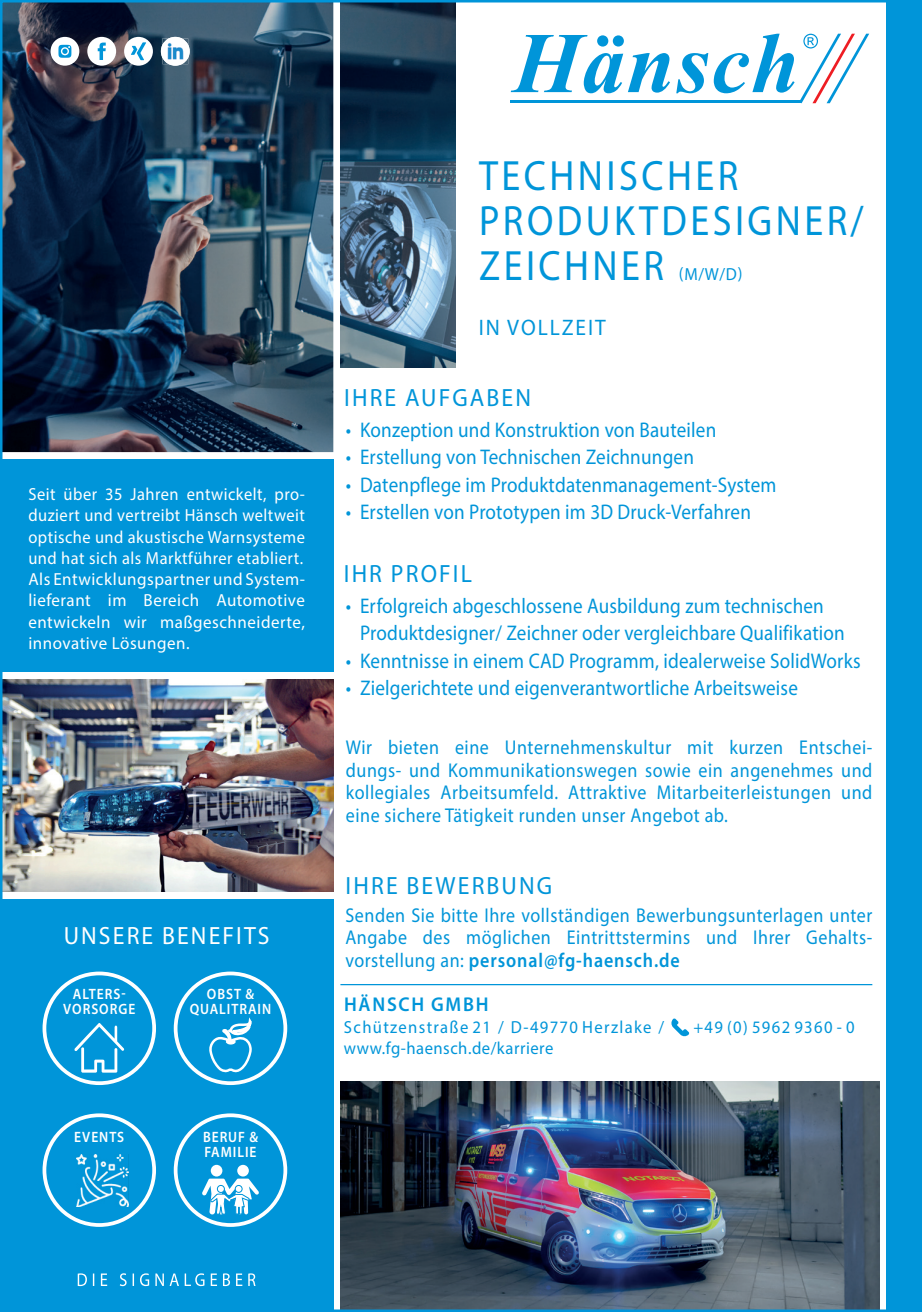
<style>
.page{position:relative;width:922px;height:1312px;background:#fff}
.page>*{position:absolute;margin:0;border:0;box-sizing:border-box;transform-origin:0 0}
.t1{font:42.5px/45px "Myriad Pro";letter-spacing:.09em;color:#0095d9;scale:.9 1}
.t2{font:25px "Myriad Pro";letter-spacing:.09em;color:#0095d9;scale:.95 1}
.t3{font:25px "Myriad Pro";letter-spacing:.09em;color:#fff;scale:.95 1}
.t4{font:22.5px "Myriad Pro";letter-spacing:.09em;color:#0095d9;scale:.95 1}
.t5{font:21.25px/27.5px "Myriad Pro";letter-spacing:.01em;color:#0095d9;scale:.9 1}
.t6{font:20px/22.5px "Myriad Pro";letter-spacing:.03em;color:#0095d9;text-align:justify;scale:.9 1}
.t7{font:600 20px "Myriad Pro";letter-spacing:.09em;color:#0095d9;scale:.95 1}
.t8{font:17.5px/21.2px "Myriad Pro";letter-spacing:.03em;color:#fff;text-align:justify;scale:.94 1}
.t9{font:17.5px "Myriad Pro";letter-spacing:.08em;color:#0095d9;scale:.95 1}
.t10{font:17.5px "Myriad Pro";letter-spacing:.03em;color:#0095d9;scale:.95 1}
.t11{font:600 15px/15px "Myriad Pro";letter-spacing:.07em;color:#fff;text-align:center;scale:.9 1}
.s1{font-weight:600}
</style>
<div class="page">
<img style="left:3px;top:3px;width:330px;height:449px">
<div style="left:886px;top:0;width:35px;height:1311px;background:#0095d9"></div>
<hr style="left:510px;top:101px;width:291px;height:2px;background:#0095d9">
<svg style="left:510px;top:35px;width:160px;height:58px"></svg>
<svg style="left:676px;top:34px;width:193px;height:69px"></svg>
<div style="left:0;top:898px;width:333px;height:413px;background:#0095d9"></div>
<svg style="left:671px;top:1018px;width:18px;height:18px"></svg>
<hr style="left:340px;top:983px;width:532px;height:2px;background:#0095d9">
<div style="left:0;top:459px;width:333px;height:212px;background:#0095d9"></div>
<img style="left:3px;top:679px;width:330px;height:212px">
<svg style="left:74px;top:1023px;width:50px;height:49px"></svg>
<div style="left:43px;top:971px;width:113px;height:113px;border:4px solid #fff;border-radius:50%"></div>
<div style="left:174px;top:971px;width:113px;height:113px;border:4px solid #fff;border-radius:50%"></div>
<svg style="left:209px;top:1017px;width:43px;height:56px"></svg>
<div style="left:174px;top:1113px;width:113px;height:113px;border:4px solid #fff;border-radius:50%"></div>
<svg style="left:202px;top:1164px;width:57px;height:50px"></svg>
<div style="left:43px;top:1113px;width:113px;height:113px;border:4px solid #fff;border-radius:50%"></div>
<img style="left:76px;top:1154px;width:53px;height:52px">
<svg style="left:78px;top:1273px;width:177px;height:12px"></svg>
<img style="left:340px;top:1081px;width:539px;height:227px">
<div style="left:87px;top:37px;width:29px;height:29px;background:#fff;border-radius:50%"></div>
<svg style="left:98px;top:43px;width:8px;height:17px"></svg>
<div style="left:124px;top:37px;width:29px;height:29px;background:#fff;border-radius:50%"></div>
<svg style="left:131px;top:42px;width:15px;height:18px"></svg>
<div style="left:50px;top:37px;width:29px;height:29px;background:#fff;border-radius:50%"></div>
<svg style="left:58px;top:45px;width:13px;height:13px"></svg>
<svg style="left:161px;top:37px;width:29px;height:29px"></svg>
<img style="left:162px;top:38px;width:26px;height:26px">
<img style="left:340px;top:3px;width:115px;height:364px">
<p class="t8" style="left:28px;top:483px;width:296px">Seit über 35 Jahren entwickelt, pro&shy;duziert und vertreibt Hänsch weltweit optische und akustische Warnsysteme und hat sich als Marktführer etabliert.<br>Als Entwicklungspartner und System&shy;lieferant im Bereich Automotive entwickeln wir maßgeschneiderte, innovative Lösungen.</p>
<p class="t3" style="left:64px;top:920px;width:218px">UNSERE BENEFITS</p>
<p class="t11" style="left:63px;top:985px;width:81px">ALTERS-<br>VORSORGE</p>
<p class="t11" style="left:190px;top:985px;width:92px">OBST &amp;<br>QUALITRAIN</p>
<p class="t11" style="left:74px;top:1129px;width:57px">EVENTS</p>
<p class="t11" style="left:203px;top:1129px;width:63px;text-align:left">BERUF &amp;<br>FAMILIE</p>
<h1 class="t1" style="left:479px;top:152px;width:428px">TECHNISCHER<br>PRODUKTDESIGNER/<br>ZEICHNER</h1>
<p class="t9" style="left:678px;top:263px;width:69px">(M/W/D)</p>
<p class="t4" style="left:479px;top:313px;width:135px">IN VOLLZEIT</p>
<p class="t2" style="left:344px;top:382px;width:198px">IHRE AUFGABEN</p>
<p class="t5" style="left:346px;top:415px;width:413px">• Konzeption und Konstruktion von Bauteilen</p>
<p class="t5" style="left:346px;top:443px;width:388px">• Erstellung von Technischen Zeichnungen</p>
<p class="t5" style="left:346px;top:470px;width:480px">• Datenpflege im Produktdatenmanagement-System</p>
<p class="t5" style="left:346px;top:498px;width:451px">• Erstellen von Prototypen im 3D Druck-Verfahren</p>
<p class="t2" style="left:344px;top:557px;width:136px">IHR PROFIL</p>
<p class="t5" style="left:360px;top:591px;width:540px;text-indent:-14px">• Erfolgreich abgeschlossene Ausbildung zum technischen<br>Produktdesigner/ Zeichner oder vergleichbare Qualifikation</p>
<p class="t5" style="left:346px;top:646px;width:573px">• Kenntnisse in einem CAD Programm, idealerweise SolidWorks</p>
<p class="t5" style="left:346px;top:673px;width:503px">• Zielgerichtete und eigenverantwortliche Arbeitsweise</p>
<p class="t6" style="left:346px;top:736px;width:586px">Wir bieten eine Unternehmenskultur mit kurzen Entschei&shy;dungs- und Kommunikationswegen sowie ein angenehmes und kollegiales Arbeitsumfeld. Attraktive Mitarbeiterleistungen und eine sichere Tätigkeit runden unser Angebot ab.</p>
<p class="t2" style="left:345px;top:869px;width:219px">IHRE BEWERBUNG</p>
<p class="t6" style="left:345px;top:903px;width:587px">Senden Sie bitte Ihre vollständigen Bewerbungsunterlagen unter Angabe des möglichen Eintrittstermins und Ihrer Gehalts&shy;vorstellung an: <span class="s1">personal@fg-haensch.de</span></p>
<p class="t7" style="left:344px;top:991px;width:153px">HÄNSCH GMBH</p>
<p class="t9" style="left:344px;top:1015px;width:338px">Schützenstraße 21 / D-49770 Herzlake /</p>
<p class="t9" style="left:693px;top:1015px;width:171px">+49 (0) 5962 9360 - 0</p>
<p class="t10" style="left:344px;top:1037px;width:222px">www.fg-haensch.de/karriere</p>
</div>
